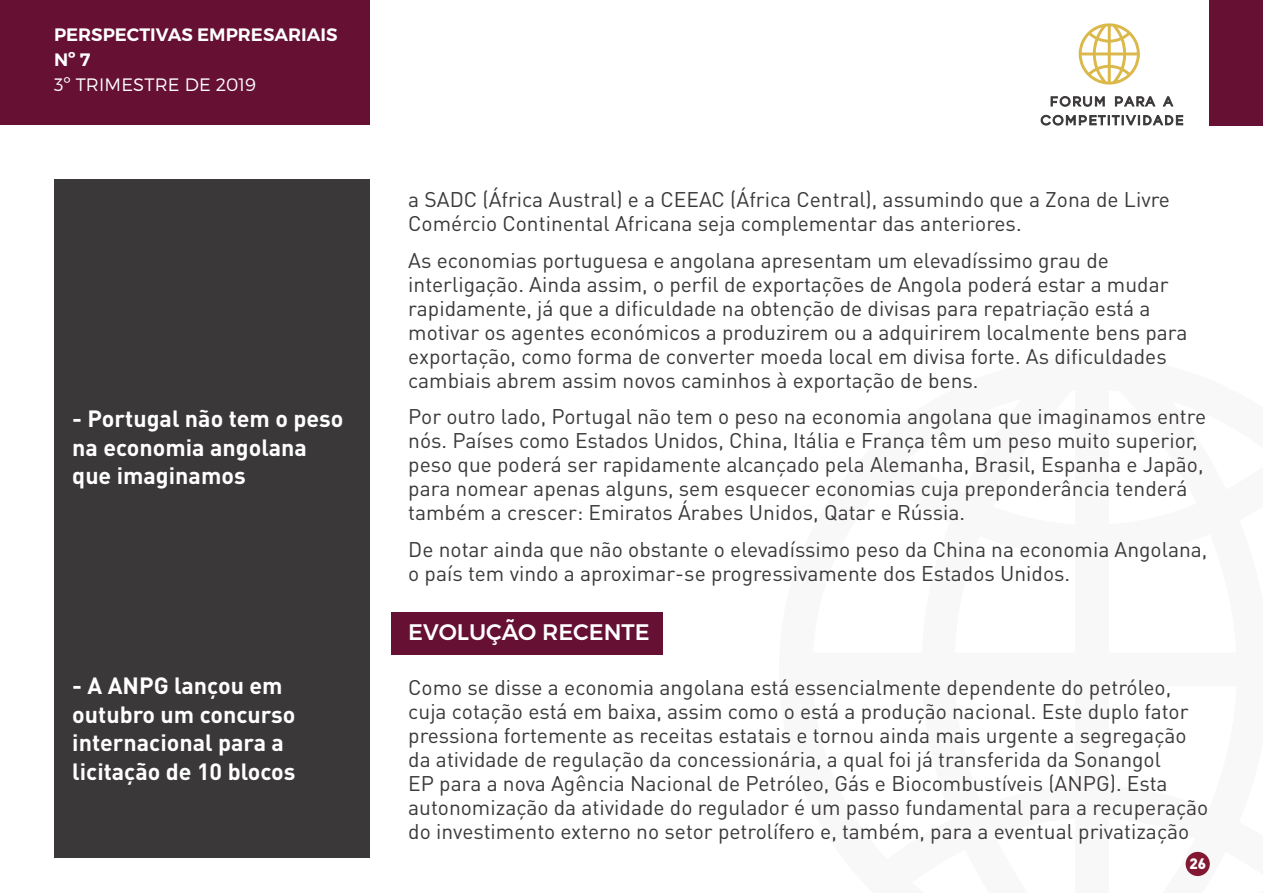
<style>
.page{position:relative;width:1263px;height:893px;background:#fff}
.page>*{position:absolute;margin:0;border:0;box-sizing:border-box;transform-origin:0 0}
.t1{font:700 23.25px/28.5px "DIN Pro";color:#fff}
.t2{font:500 22.5px "Montserrat";color:#fff}
.t3{font:21px/24px "DIN Pro";color:#3b383a}
.t4{font:600 18px/25.2px "Montserrat";color:#fff}
.t5{font:300 18px "Montserrat";letter-spacing:.01em;color:#fff}
.t6{font:900 15px "DIN Pro";color:#fff}
</style>
<div class="page">
<div style="left:54px;top:179px;width:316px;height:678px;background:#3b383a"></div>
<div style="left:0;top:0;width:370px;height:125px;background:#661034"></div>
<div style="left:1210px;top:0;width:53px;height:125px;background:#661034"></div>
<svg style="left:1079px;top:23px;width:61px;height:62px"></svg>
<svg style="left:1050px;top:96px;width:55px;height:11px"></svg>
<svg style="left:1115px;top:96px;width:41px;height:11px"></svg>
<svg style="left:1162px;top:96px;width:12px;height:11px"></svg>
<svg style="left:1040px;top:114px;width:143px;height:12px"></svg>
<div style="left:1185px;top:852px;width:25px;height:24px;background:#831832;border-radius:50%"></div>
<div style="left:391px;top:612px;width:271px;height:42px;background:#661034"></div>
<p class="t4" style="left:54px;top:22px;width:285px">PERSPECTIVAS EMPRESARIAIS<br>Nº 7</p>
<p class="t5" style="left:54px;top:74px;width:204px">3º TRIMESTRE DE 2019</p>
<p class="t1" style="left:72px;top:404px;width:273px">- Portugal não tem o peso na economia angolana que imaginamos</p>
<p class="t1" style="left:72px;top:671px;width:225px">- A ANPG lançou em outubro um concurso internacional para a licitação de 10 blocos</p>
<p class="t3" style="left:408px;top:186px;width:763px">a SADC (África Austral) e a CEEAC (África Central), assumindo que a Zona de Livre<br>Comércio Continental Africana seja complementar das anteriores.</p>
<p class="t3" style="left:408px;top:247px;width:781px">As economias portuguesa e angolana apresentam um elevadíssimo grau de interligação. Ainda assim, o perfil de exportações de Angola poderá estar a mudar rapidamente, já que a dificuldade na obtenção de divisas para repatriação está a motivar os agentes económicos a produzirem ou a adquirirem localmente bens para exportação, como forma de converter moeda local em divisa forte. As dificuldades cambiais abrem assim novos caminhos à exportação de bens.</p>
<p class="t3" style="left:408px;top:404px;width:799px">Por outro lado, Portugal não tem o peso na economia angolana que imaginamos entre nós. Países como Estados Unidos, China, Itália e França têm um peso muito superior, peso que poderá ser rapidamente alcançado pela Alemanha, Brasil, Espanha e Japão, para nomear apenas alguns, sem esquecer economias cuja preponderância tenderá também a crescer: Emiratos Árabes Unidos, Qatar e Rússia.</p>
<p class="t3" style="left:408px;top:537px;width:801px">De notar ainda que não obstante o elevadíssimo peso da China na economia Angolana, o país tem vindo a aproximar-se progressivamente dos Estados Unidos.</p>
<p class="t2" style="left:408px;top:619px;width:243px">EVOLUÇÃO RECENTE</p>
<p class="t3" style="left:408px;top:674px;width:801px">Como se disse a economia angolana está essencialmente dependente do petróleo, cuja cotação está em baixa, assim como o está a produção nacional. Este duplo fator pressiona fortemente as receitas estatais e tornou ainda mais urgente a segregação da atividade de regulação da concessionária, a qual foi já transferida da Sonangol<br>EP para a nova Agência Nacional de Petróleo, Gás e Biocombustíveis (ANPG). Esta autonomização da atividade do regulador é um passo fundamental para a recuperação do investimento externo no setor petrolífero e, também, para a eventual privatização</p>
<p class="t6" style="left:1189px;top:853px;width:18px">26</p>
</div>
